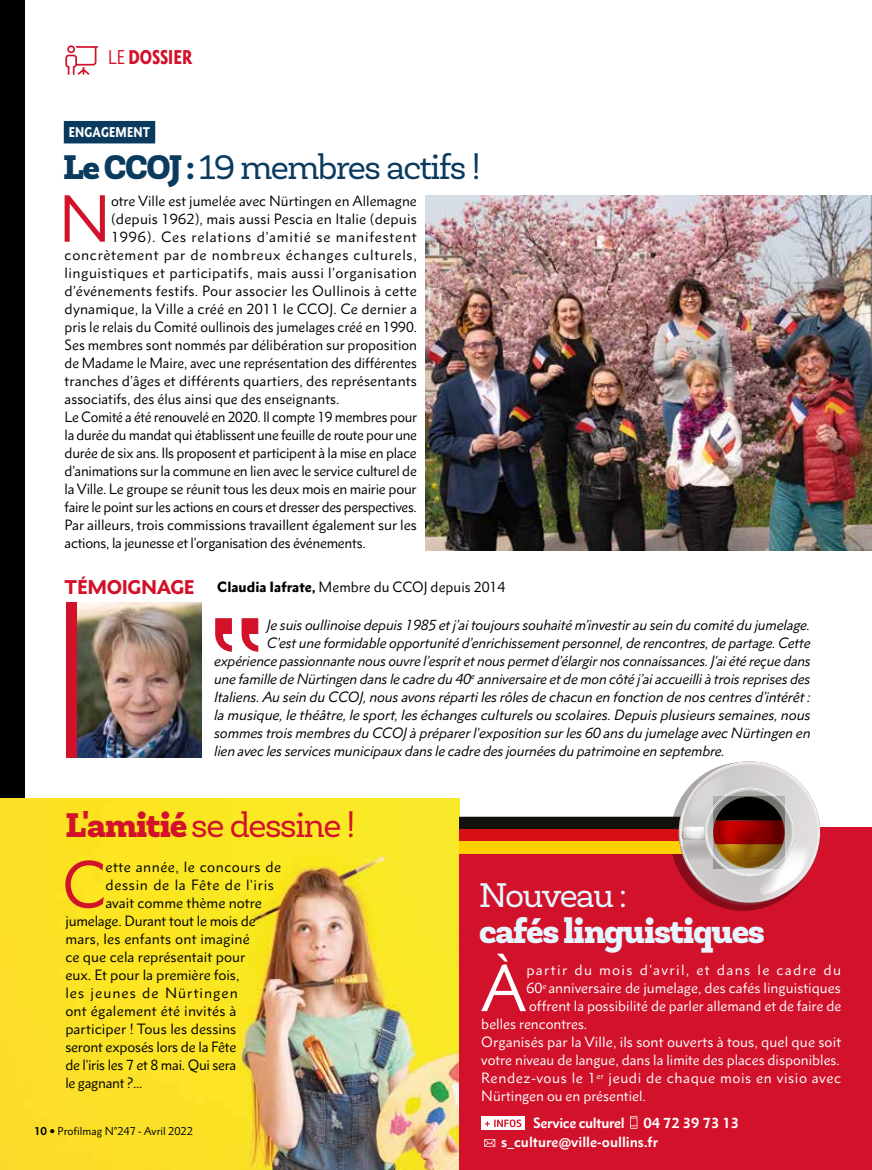
<style>
.page{position:relative;width:872px;height:1170px;background:#fff}
.page>*{position:absolute;margin:0;border:0;box-sizing:border-box;transform-origin:0 0}
.t1{font:60.15px "Metro Nova Pro";color:#d1122a}
.t2{font:60.15px "Metro Nova Pro";color:#fff}
.t3{font:34.5px "Newslab";letter-spacing:-.04em;color:#0a3b5f}
.t4{font:34.5px "Newslab";letter-spacing:-.04em;color:#d1122a}
.t5{font:900 34.5px "Newslab";letter-spacing:-.04em;color:#e6f5fe}
.t6{font:34.5px "Newslab";letter-spacing:-.045em;color:#e6f5fe}
.t7{font:900 18px "Metro Nova Pro";letter-spacing:-.02em;color:#d1122a}
.t8{font:900 condensed 18px "Metro Nova Pro";color:#d1122a}
.t9{font:13.5px "Metro Nova Pro";letter-spacing:-.005em;color:#000}
.t10{font:italic 13.5px "Metro Nova Pro";letter-spacing:-.01em;color:#000}
.t11{font:13.5px "Metro Nova Pro";color:#fff}
.t12{font:13.5px "Metro Nova Pro";letter-spacing:-.025em;color:#000}
.t13{font:13.5px "Metro Nova Pro";letter-spacing:.015em;color:#000}
.t14{font:13.5px "Metro Nova Pro";letter-spacing:.03em;color:#000}
.t15{font:13.5px "Metro Nova Pro";letter-spacing:.04em;color:#fff}
.t16{font:13.5px "Metro Nova Pro";letter-spacing:.05em;color:#000}
.t17{font:13.5px "Metro Nova Pro";letter-spacing:.055em;color:#000}
.t18{font:700 13.5px/19px "Metro Nova Pro";color:#fff}
.t19{font:13.5px "Metro Nova Pro";letter-spacing:.095em;color:#fff}
.t20{font:13.5px "Metro Nova Pro";letter-spacing:.035em;color:#000}
.t21{font:13.5px "Metro Nova Pro";letter-spacing:.045em;color:#000}
.t22{font:13.5px "Metro Nova Pro";letter-spacing:.075em;color:#000}
.t23{font:700 13.5px "Metro Nova Pro";letter-spacing:-.025em;color:#fff}
.t24{font:900 condensed 12.75px "Metro Nova Pro";letter-spacing:.02em;color:#fff}
.t25{font:10.5px "Metro Nova Pro";color:#000}
.s1{font-weight:400}
.s2{font-weight:900}
.s3{font-weight:700}
</style>
<div class="page">
<img style="left:0;top:798px;width:459px;height:371px">
<div style="left:459px;top:827px;width:413px;height:342px;background:#d1122a"></div>
<div style="left:0;top:0;width:25px;height:797px;background:#000"></div>
<svg style="left:65px;top:45px;width:33px;height:30px"></svg>
<div style="left:64px;top:121px;width:91px;height:22px;background:#0a3b5f"></div>
<img style="left:425px;top:195px;width:447px;height:356px">
<svg style="left:215px;top:618px;width:43px;height:33px"></svg>
<img style="left:77px;top:602px;width:124px;height:155px">
<div style="left:66px;top:602px;width:11px;height:155px;background:#d1122a"></div>
<div style="left:481px;top:1116px;width:44px;height:13px;background:#fff"></div>
<svg style="left:485px;top:1119px;width:36px;height:7px"></svg>
<svg style="left:630px;top:1116px;width:7px;height:12px"></svg>
<svg style="left:484px;top:1139px;width:11px;height:7px"></svg>
<svg style="left:459px;top:761px;width:361px;height:150px"></svg>
<svg style="left:50px;top:1128px;width:4px;height:4px"></svg>
<h3 class="t8" style="left:108px;top:46px;width:86px"><span class="s1">LE</span> DOSSIER</h3>
<p class="t24" style="left:69px;top:124px;width:83px">ENGAGEMENT</p>
<h2 class="t3" style="left:63px;top:145px;width:419px"><span class="s2">Le CCOJ:</span> 19 membres actifs !</h2>
<h1 class="t1" style="left:58px;top:181px;width:54px">N</h1>
<p class="t9" style="left:111px;top:192px;width:307px">otre Ville est jumelée avec Nürtingen en Allemagne</p>
<p class="t9" style="left:111px;top:210px;width:307px">(depuis 1962), mais aussi Pescia en Italie (depuis</p>
<p class="t17" style="left:111px;top:228px;width:307px">1996). Ces relations d’amitié se manifestent</p>
<p class="t16" style="left:65px;top:246px;width:354px">concrètement par de nombreux échanges culturels,</p>
<p class="t14" style="left:65px;top:264px;width:354px">linguistiques et participatifs, mais aussi l’organisation</p>
<p class="t13" style="left:65px;top:282px;width:354px">d’événements festifs. Pour associer les Oullinois à cette</p>
<p class="t9" style="left:65px;top:300px;width:354px">dynamique, la Ville a créé en 2011 le CCOJ. Ce dernier a</p>
<p class="t9" style="left:65px;top:318px;width:354px">pris le relais du Comité oullinois des jumelages créé en 1990.</p>
<p class="t9" style="left:65px;top:336px;width:354px">Ses membres sont nommés par délibération sur proposition</p>
<p class="t9" style="left:65px;top:354px;width:354px">de Madame le Maire, avec une représentation des différentes</p>
<p class="t9" style="left:65px;top:372px;width:354px">tranches d’âges et différents quartiers, des représentants</p>
<p class="t9" style="left:65px;top:390px;width:276px">associatifs, des élus ainsi que des enseignants.</p>
<p class="t12" style="left:65px;top:408px;width:354px">Le Comité a été renouvelé en 2020. Il compte 19 membres pour</p>
<p class="t12" style="left:65px;top:426px;width:354px">la durée du mandat qui établissent une feuille de route pour une</p>
<p class="t9" style="left:65px;top:444px;width:354px">durée de six ans. Ils proposent et participent à la mise en place</p>
<p class="t9" style="left:65px;top:462px;width:354px">d’animations sur la commune en lien avec le service culturel de</p>
<p class="t9" style="left:65px;top:480px;width:353px">la Ville. Le groupe se réunit tous les deux mois en mairie pour</p>
<p class="t12" style="left:65px;top:498px;width:354px">faire le point sur les actions en cours et dresser des perspectives.</p>
<p class="t9" style="left:65px;top:516px;width:354px">Par ailleurs, trois commissions travaillent également sur les</p>
<p class="t9" style="left:65px;top:534px;width:302px">actions, la jeunesse et l’organisation des événements.</p>
<h3 class="t7" style="left:65px;top:575px;width:132px">TÉMOIGNAGE</h3>
<p class="t9" style="left:217px;top:578px;width:289px"><span class="s2">Claudia Iafrate,</span> Membre du CCOJ depuis 2014</p>
<p class="t10" style="left:267px;top:616px;width:545px">Je suis oullinoise depuis 1985 et j’ai toujours souhaité m’investir au sein du comité du jumelage.</p>
<p class="t10" style="left:267px;top:634px;width:545px">C’est une formidable opportunité d’enrichissement personnel, de rencontres, de partage. Cette</p>
<p class="t10" style="left:214px;top:652px;width:598px">expérience passionnante nous ouvre l’esprit et nous permet d’élargir nos connaissances. J'ai été reçue dans</p>
<p class="t10" style="left:214px;top:670px;width:598px">une famille de Nürtingen dans le cadre du 40<sup>e</sup> anniversaire et de mon côté j’ai accueilli à trois reprises des</p>
<p class="t10" style="left:214px;top:688px;width:598px">Italiens. Au sein du CCOJ, nous avons réparti les rôles de chacun en fonction de nos centres d’intérêt :</p>
<p class="t10" style="left:214px;top:706px;width:598px">la musique, le théâtre, le sport, les échanges culturels ou scolaires. Depuis plusieurs semaines, nous</p>
<p class="t10" style="left:214px;top:724px;width:598px">sommes trois membres du CCOJ à préparer l'exposition sur les 60 ans du jumelage avec Nürtingen en</p>
<p class="t10" style="left:214px;top:742px;width:512px">lien avec les services municipaux dans le cadre des journées du patrimoine en septembre.</p>
<h2 class="t4" style="left:65px;top:803px;width:292px"><span class="s2">L'amitié</span> se dessine !</h2>
<h1 class="t1" style="left:62px;top:847px;width:46px">C</h1>
<p class="t20" style="left:105px;top:857px;width:177px">ette année, le concours de</p>
<p class="t21" style="left:105px;top:875px;width:170px">dessin de la Fête de l'iris</p>
<p class="t9" style="left:105px;top:893px;width:158px">avait comme thème notre</p>
<p class="t9" style="left:65px;top:911px;width:192px">jumelage. Durant tout le mois de</p>
<p class="t9" style="left:65px;top:929px;width:186px">mars, les enfants ont imaginé</p>
<p class="t9" style="left:65px;top:947px;width:182px">ce que cela représentait pour</p>
<p class="t9" style="left:65px;top:965px;width:176px">eux. Et pour la première fois,</p>
<p class="t22" style="left:65px;top:983px;width:174px">les jeunes de Nürtingen</p>
<p class="t13" style="left:65px;top:1001px;width:173px">ont également été invités à</p>
<p class="t9" style="left:65px;top:1019px;width:173px">participer ! Tous les dessins</p>
<p class="t9" style="left:65px;top:1037px;width:173px">seront exposés lors de la Fête</p>
<p class="t9" style="left:65px;top:1055px;width:172px">de l'iris les 7 et 8 mai. Qui sera</p>
<p class="t9" style="left:65px;top:1073px;width:79px">le gagnant ?...</p>
<p class="t25" style="left:34px;top:1123px;width:160px"><span class="s3">10</span> Profilmag N°247 - Avril 2022</p>
<h2 class="t6" style="left:479px;top:873px;width:149px">Nouveau :</h2>
<h2 class="t5" style="left:479px;top:908px;width:287px">cafés linguistiques</h2>
<h1 class="t2" style="left:481px;top:950px;width:47px">À</h1>
<p class="t19" style="left:526px;top:961px;width:316px">partir du mois d'avril, et dans le cadre du</p>
<p class="t11" style="left:526px;top:979px;width:316px">60<sup>e</sup> anniversaire de jumelage, des cafés linguistiques</p>
<p class="t11" style="left:529px;top:997px;width:313px">offrent la possibilité de parler allemand et de faire de</p>
<p class="t11" style="left:481px;top:1015px;width:107px">belles rencontres.</p>
<p class="t11" style="left:481px;top:1033px;width:361px">Organisés par la Ville, ils sont ouverts à tous, quel que soit</p>
<p class="t11" style="left:481px;top:1051px;width:360px">votre niveau de langue, dans la limite des places disponibles.</p>
<p class="t15" style="left:481px;top:1069px;width:361px">Rendez-vous le 1<sup>er</sup> jeudi de chaque mois en visio avec</p>
<p class="t11" style="left:481px;top:1087px;width:166px">Nürtingen ou en présentiel.</p>
<p class="t23" style="left:533px;top:1113px;width:93px">Service culturel</p>
<p class="t18" style="left:501px;top:1112px;width:239px;text-indent:142px">04 72 39 73 13 s_culture@ville-oullins.fr</p>
</div>
